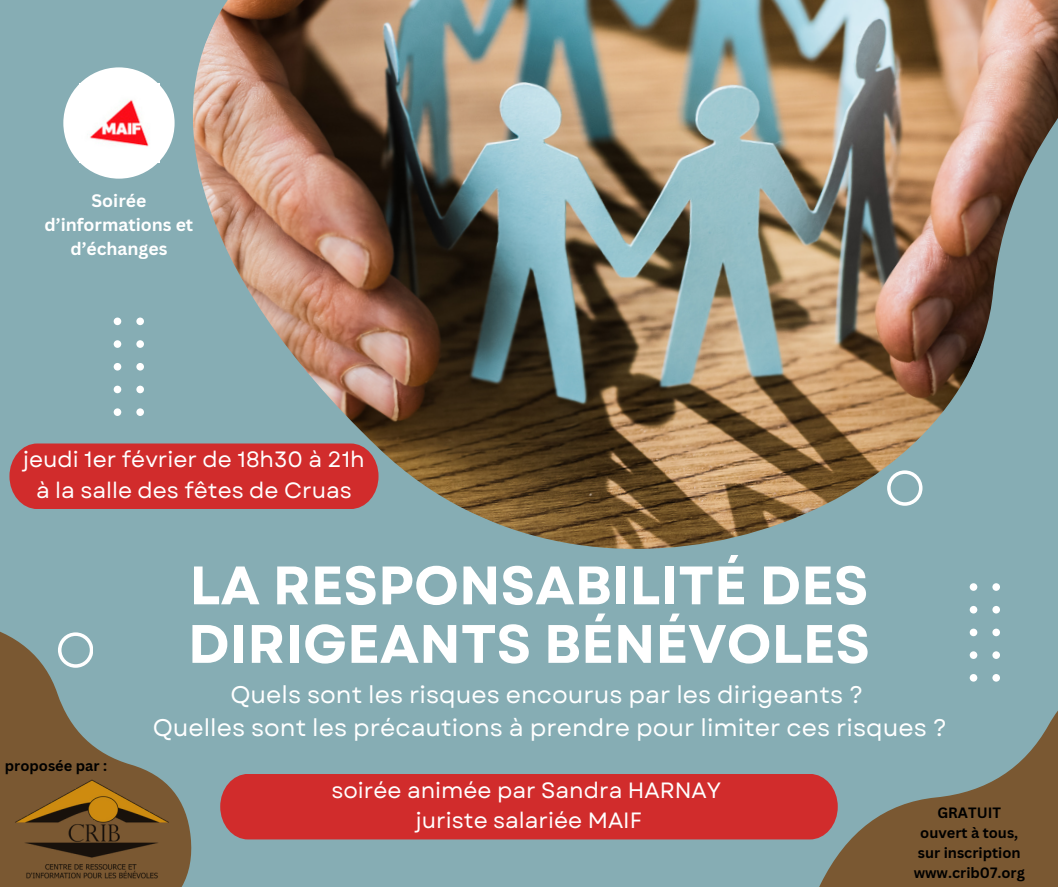
<style>
.page{position:relative;width:1058px;height:887px;background:#fff}
.page>*{position:absolute;margin:0;border:0;box-sizing:border-box;transform-origin:0 0}
.t1{font:700 54px/58.5px "Garet";color:#fff}
.t2{font:24px "Garet";color:#fff}
.t3{font:22.05px "Garet";color:#fff}
.t4{font:700 17.55px/23.7px "Canva Sans";color:#fff;text-align:center}
.t5{font:700 14.55px "Canva Sans";color:#000}
</style>
<div class="page">
<div style="left:0;top:0;width:1058px;height:886px;background:#86adb4"></div>
<svg style="left:735px;top:681px;width:323px;height:205px"></svg>
<svg style="left:0;top:631px;width:192px;height:255px"></svg>
<svg style="left:114px;top:317px;width:30px;height:99px"></svg>
<svg style="left:969px;top:651px;width:31px;height:30px"></svg>
<svg style="left:58px;top:632px;width:35px;height:35px"></svg>
<img style="left:144px;top:0;width:914px;height:639px">
<div style="left:220px;top:773px;width:617px;height:66px;background:#d12c2c"></div>
<div style="left:63px;top:67px;width:112px;height:112px;background:#fff;border-radius:50%"></div>
<img style="left:90px;top:100px;width:60px;height:47px">
<div style="left:9px;top:443px;width:369px;height:66px;background:#d12c2c"></div>
<img style="left:15px;top:779px;width:154px;height:99px">
<p class="t4" style="left:45px;top:189px;width:150px">Soirée d’informations et d’échanges</p>
<p class="t3" style="left:23px;top:443px;width:343px">jeudi 1er février de 18h30 à 21h</p>
<p class="t3" style="left:36px;top:474px;width:317px">à la salle des fêtes de Cruas</p>
<p class="t1" style="left:188px;top:556px;width:683px">LA RESPONSABILITÉ DES<br>DIRIGEANTS BÉNÉVOLES</p>
<p class="t5" style="left:5px;top:755px;width:104px">proposée par :</p>
<p class="t2" style="left:230px;top:677px;width:634px">Quels sont les risques encourus par les dirigeants ?</p>
<p class="t2" style="left:153px;top:710px;width:795px">Quelles sont les précautions à prendre pour limiter ces risques ?</p>
<p class="t3" style="left:331px;top:774px;width:391px">soirée animée par Sandra HARNAY</p>
<p class="t3" style="left:416px;top:804px;width:228px">juriste salariée MAIF</p>
<p class="t5" style="left:937px;top:802px;width:65px">GRATUIT</p>
<p class="t5" style="left:920px;top:822px;width:100px">ouvert à tous,</p>
<p class="t5" style="left:917px;top:842px;width:104px">sur inscription</p>
<p class="t5" style="left:913px;top:862px;width:113px">www.crib07.org</p>
</div>
